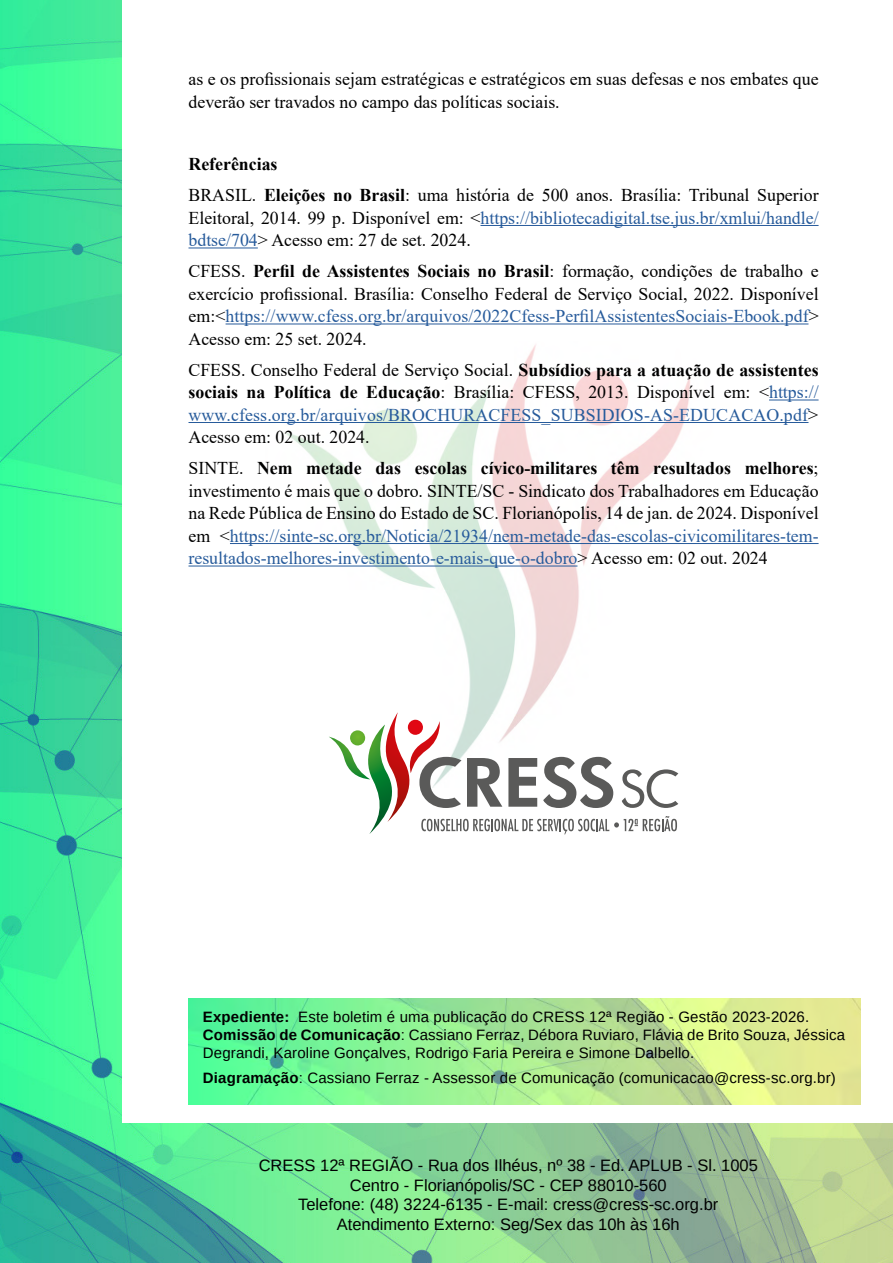
<style>
.page{position:relative;width:893px;height:1263px;background:#fff}
.page>*{position:absolute;margin:0;border:0;box-sizing:border-box;transform-origin:0 0}
.t1{font:18px/22.5px "Times New Roman";color:#000;text-align:justify}
.t2{font:18px/22.5px "Times New Roman";color:#275b9b}
.t3{font:16.5px/19.8px "Arimo";color:#000;text-align:center}
.t4{font:15px/18px "Arimo";letter-spacing:.01em;color:#000}
.s1{font-weight:700}
.s2{color:#000}
.s3{color:#275b9b}
</style>
<div class="page">
<img style="left:0;top:0;width:893px;height:1263px">
<div style="left:123px;top:0;width:770px;height:1123px;background:#fff"></div>
<img style="left:189px;top:998px;width:671px;height:106px">
<img style="left:265px;top:344px;width:425px;height:430px">
<svg style="left:329px;top:712px;width:349px;height:122px"></svg>
<hr style="left:480px;top:225px;width:339px;height:1px;background:#275b9b">
<hr style="left:189px;top:248px;width:69px;height:1px;background:#275b9b">
<hr style="left:226px;top:324px;width:582px;height:1px;background:#275b9b">
<hr style="left:769px;top:400px;width:50px;height:1px;background:#275b9b">
<hr style="left:189px;top:422px;width:619px;height:1px;background:#275b9b">
<hr style="left:230px;top:543px;width:589px;height:1px;background:#275b9b">
<hr style="left:189px;top:566px;width:388px;height:1px;background:#275b9b">
<p class="t1" style="left:189px;top:68px;width:632px">as e os profissionais sejam estratégicas e estratégicos em suas defesas e nos embates que deverão ser travados no campo das políticas sociais.</p>
<p class="t1" style="left:189px;top:148px;width:632px;line-height:31px"><span class="s1">Referências<br></span>BRASIL. <span class="s1">Eleições no Brasil</span>: uma história de 500 anos. Brasília: Tribunal Superior</p>
<p class="t2" style="left:189px;top:206px;width:632px"><span class="s2">Eleitoral, 2014. 99 p. Disponível em: &lt;</span>https://bibliotecadigital.tse.jus.br/xmlui/handle/ bdtse/704<span class="s2">&gt; Acesso em: 27 de set. 2024.</span></p>
<p class="t1" style="left:189px;top:259px;width:632px">CFESS. <span class="s1">Perfil de Assistentes Sociais no Brasil</span>: formação, condições de trabalho e exercício profissional. Brasília: Conselho Federal de Serviço Social, 2022. Disponível em:&lt;<span class="s3">https://www.cfess.org.br/arquivos/2022Cfess-PerfilAssistentesSociais-Ebook.pdf</span>&gt; Acesso em: 25 set. 2024.</p>
<p class="t1" style="left:189px;top:358px;width:632px">CFESS. Conselho Federal de Serviço Social. <span class="s1">Subsídios para a atuação de assistentes sociais na Política de Educação</span>: Brasília: CFESS, 2013. Disponível em: &lt;<span class="s3">https:// www.cfess.org.br/arquivos/BROCHURACFESS_SUBSIDIOS-AS-EDUCACAO.pdf</span>&gt; Acesso em: 02 out. 2024.</p>
<p class="t1" style="left:189px;top:456px;width:632px">SINTE. <span class="s1">Nem metade das escolas cívico-militares têm resultados melhores</span>; investimento é mais que o dobro. SINTE/SC - Sindicato dos Trabalhadores em Educação na Rede Pública de Ensino do Estado de SC. Florianópolis, 14 de jan. de 2024. Disponível em &lt;<span class="s3">https://sinte-sc.org.br/Noticia/21934/nem-metade-das-escolas-civicomilitares-tem&shy;resultados-melhores-investimento-e-mais-que-o-dobro</span>&gt; Acesso em: 02 out. 2024</p>
<p class="t4" style="left:203px;top:1008px;width:644px"><span class="s1">Expediente:</span> Este boletim é uma publicação do CRESS 12ª Região - Gestão 2023-2026.<br><span class="s1">Comissão de Comunicação</span>: Cassiano Ferraz, Débora Ruviaro, Flávia de Brito Souza, Jéssica<br>Degrandi, Karoline Gonçalves, Rodrigo Faria Pereira e Simone Dalbello.</p>
<p class="t4" style="left:203px;top:1069px;width:634px"><span class="s1">Diagramação</span>: Cassiano Ferraz - Assessor de Comunicação (comunicacao@cress-sc.org.br)</p>
<p class="t3" style="left:259px;top:1155px;width:501px">CRESS 12ª REGIÃO - Rua dos Ilhéus, nº 38 - Ed. APLUB - Sl. 1005<br>Centro - Florianópolis/SC - CEP 88010-560<br>Telefone: (48) 3224-6135 - E-mail: cress@cress-sc.org.br Atendimento Externo: Seg/Sex das 10h às 16h</p>
</div>
